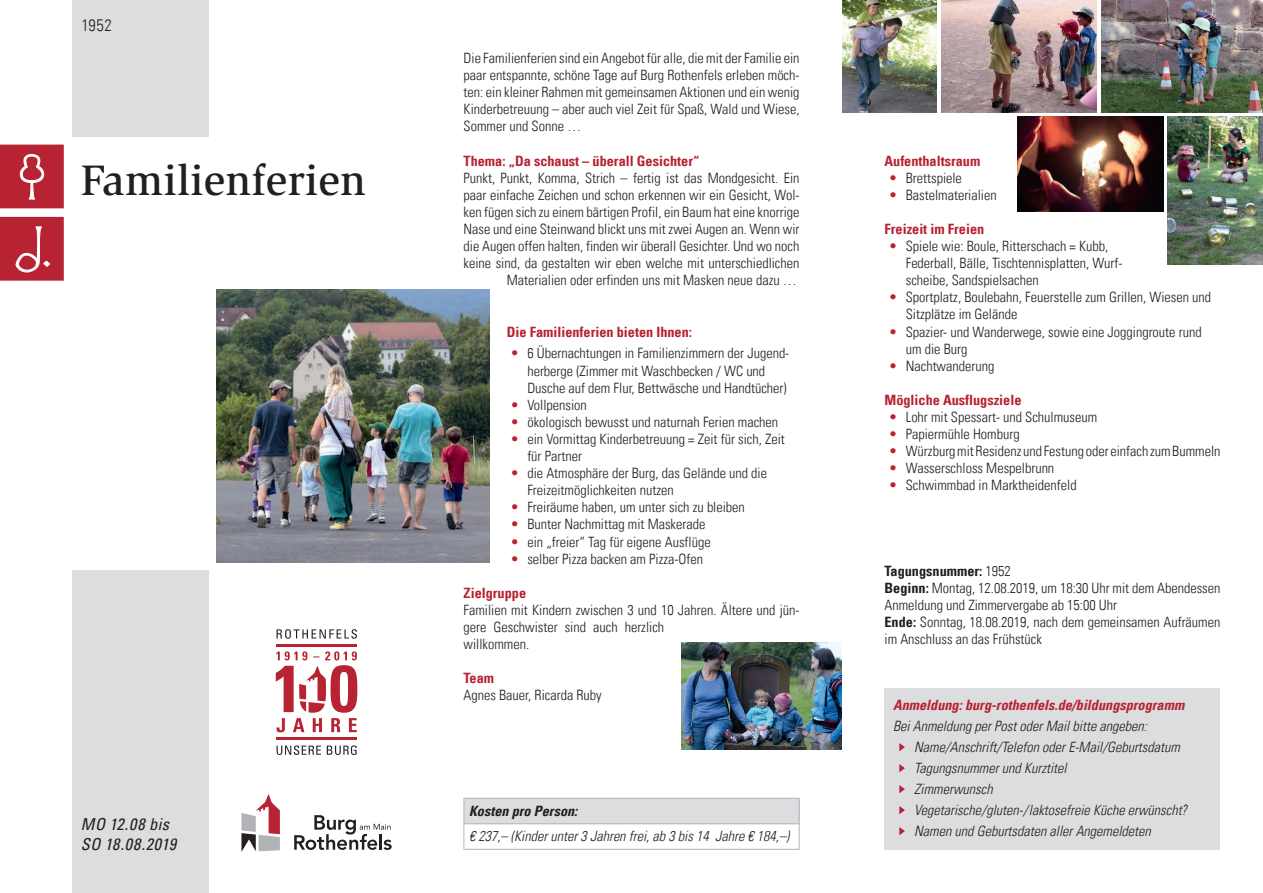
<style>
.page{position:relative;width:1263px;height:893px;background:#fff}
.page>*{position:absolute;margin:0;border:0;box-sizing:border-box;transform-origin:0 0}
.t1{font:500 43.8px "Slimbach";letter-spacing:.01em;color:#231f20}
.t2{font:italic condensed 16.5px/19.5px "Univers LT";letter-spacing:.025em;color:#231f20}
.t3{font:300 condensed 16.5px "Univers LT";color:#231f20}
.t4{font:300 condensed 14.25px/17.1px "Univers LT";color:#231f20}
.t5{font:italic 300 condensed 14.25px/21px "Univers LT";color:#231f20}
.t6{font:700 condensed 14.25px "Univers LT";color:#b72332}
.t7{font:italic 700 condensed 14.25px "Univers LT";color:#b72332}
.t8{font:italic 700 condensed 14.25px "Univers LT";color:#231f20}
.s1{color:#b72332}
.s2{font-weight:700}
</style>
<div class="page">
<div style="left:72px;top:570px;width:136px;height:323px;background:#dcdddf"></div>
<div style="left:72px;top:0;width:136px;height:136px;background:#dcdddf"></div>
<svg style="left:0;top:217px;width:64px;height:64px;background:#bc3543"></svg>
<svg style="left:0;top:145px;width:64px;height:63px;background:#bc3341"></svg>
<svg style="left:294px;top:815px;width:98px;height:35px"></svg>
<svg style="left:241px;top:794px;width:39px;height:58px"></svg>
<div style="left:464px;top:798px;width:335px;height:26px;background:#dcdddf"></div>
<hr style="left:463px;top:849px;width:336px;height:1px;background:#b2b3b7">
<hr style="left:463px;top:798px;width:336px;height:1px;background:#b2b3b7">
<svg style="left:463px;top:799px;width:1px;height:50px"></svg>
<svg style="left:799px;top:799px;width:1px;height:50px"></svg>
<hr style="left:463px;top:823px;width:336px;height:1px;background:#b2b3b7">
<div style="left:884px;top:688px;width:336px;height:162px;background:#dcdddf"></div>
<svg style="left:899px;top:743px;width:6px;height:9px"></svg>
<svg style="left:899px;top:764px;width:6px;height:9px"></svg>
<svg style="left:899px;top:785px;width:6px;height:9px"></svg>
<svg style="left:899px;top:806px;width:6px;height:9px"></svg>
<svg style="left:899px;top:827px;width:6px;height:9px"></svg>
<img style="left:217px;top:289px;width:273px;height:273px">
<img style="left:941px;top:0;width:156px;height:113px">
<img style="left:1017px;top:117px;width:146px;height:94px">
<img style="left:1168px;top:117px;width:95px;height:147px">
<img style="left:842px;top:0;width:95px;height:113px">
<img style="left:1101px;top:0;width:162px;height:113px">
<img style="left:681px;top:642px;width:161px;height:107px">
<svg style="left:277px;top:629px;width:80px;height:10px"></svg>
<svg style="left:277px;top:745px;width:80px;height:10px"></svg>
<svg style="left:276px;top:651px;width:81px;height:81px"></svg>
<hr style="left:276px;top:644px;width:81px;height:3px;background:#b72332">
<hr style="left:276px;top:737px;width:81px;height:3px;background:#b72332">
<p class="t3" style="left:82px;top:16px;width:32px">1952</p>
<h1 class="t1" style="left:81px;top:154px;width:287px">Familienferien</h1>
<p class="t2" style="left:81px;top:814px;width:97px">MO 12.08 bis<br>SO 18.08.2019</p>
<p class="t4" style="left:464px;top:49px;width:337px;text-align:justify">Die Familienferien sind ein Angebot für alle, die mit der Familie ein paar entspannte, schöne Tage auf Burg Rothenfels erleben möch&shy;ten: ein kleiner Rahmen mit gemeinsamen Aktionen und ein wenig Kinderbetreuung – aber auch viel Zeit für Spaß, Wald und Wiese, Sommer und Sonne …</p>
<p class="t6" style="left:464px;top:152px;width:237px">Thema: „Da schaust – überall Gesichter“</p>
<p class="t4" style="left:464px;top:169px;width:337px;text-align:right">Punkt, Punkt, Komma, Strich – fertig ist das Mondgesicht. Ein paar einfache Zeichen und schon erkennen wir ein Gesicht, Wol&shy;ken fügen sich zu einem bärtigen Profil, ein Baum hat eine knorrige Nase und eine Steinwand blickt uns mit zwei Augen an. Wenn wir die Augen offen halten, finden wir überall Gesichter. Und wo noch keine sind, da gestalten wir eben welche mit unterschiedlichen Materialien oder erfinden uns mit Masken neue dazu …</p>
<p class="t6" style="left:507px;top:323px;width:187px">Die Familienferien bieten Ihnen:</p>
<p class="t4" style="left:527px;top:345px;width:263px;text-indent:-17px"><span class="s1">•</span> 6 Übernachtungen in Familienzimmern der Jugend&shy;herberge (Zimmer mit Waschbecken / WC und<br>Dusche auf dem Flur, Bettwäsche und Handtücher)</p>
<p class="t4" style="left:510px;top:396px;width:78px"><span class="s1">•</span> Vollpension</p>
<p class="t4" style="left:510px;top:413px;width:269px"><span class="s1">•</span> ökologisch bewusst und naturnah Ferien machen</p>
<p class="t4" style="left:527px;top:430px;width:259px;text-indent:-17px"><span class="s1">•</span> ein Vormittag Kinderbetreuung = Zeit für sich, Zeit für Partner</p>
<p class="t4" style="left:527px;top:465px;width:241px;text-indent:-17px"><span class="s1">•</span> die Atmosphäre der Burg, das Gelände und die<br>Freizeitmöglichkeiten nutzen</p>
<p class="t4" style="left:510px;top:499px;width:236px"><span class="s1">•</span> Freiräume haben, um unter sich zu bleiben</p>
<p class="t4" style="left:510px;top:516px;width:197px"><span class="s1">•</span> Bunter Nachmittag mit Maskerade</p>
<p class="t4" style="left:510px;top:533px;width:202px"><span class="s1">•</span> ein „freier“ Tag für eigene Ausflüge</p>
<p class="t4" style="left:510px;top:550px;width:194px"><span class="s1">•</span> selber Pizza backen am Pizza-Ofen</p>
<p class="t6" style="left:464px;top:584px;width:64px">Zielgruppe</p>
<p class="t4" style="left:464px;top:601px;width:337px">Familien mit Kindern zwischen 3 und 10 Jahren. Ältere und jün&shy;gere Geschwister sind auch herzlich<br>willkommen.</p>
<p class="t6" style="left:464px;top:669px;width:32px">Team</p>
<p class="t4" style="left:464px;top:687px;width:140px">Agnes Bauer, Ricarda Ruby</p>
<p class="t8" style="left:469px;top:802px;width:110px">Kosten pro Person:</p>
<p class="t5" style="left:469px;top:826px;width:322px">€ 237,– (Kinder unter 3 Jahren frei, ab 3 bis 14 Jahre € 184,–)</p>
<p class="t6" style="left:884px;top:152px;width:97px">Aufenthaltsraum</p>
<p class="t4" style="left:889px;top:169px;width:75px"><span class="s1">•</span> Brettspiele</p>
<p class="t4" style="left:889px;top:186px;width:110px"><span class="s1">•</span> Bastelmaterialien</p>
<p class="t6" style="left:884px;top:220px;width:101px">Freizeit im Freien</p>
<p class="t4" style="left:906px;top:237px;width:218px;text-indent:-17px"><span class="s1">•</span> Spiele wie: Boule, Ritterschach = Kubb,<br>Federball, Bälle, Tischtennisplatten, Wurf&shy;scheibe, Sandspielsachen</p>
<p class="t4" style="left:906px;top:289px;width:307px;text-indent:-17px"><span class="s1">•</span> Sportplatz, Boulebahn, Feuerstelle zum Grillen, Wiesen und<br>Sitzplätze im Gelände</p>
<p class="t4" style="left:906px;top:323px;width:297px;text-indent:-17px"><span class="s1">•</span> Spazier- und Wanderwege, sowie eine Joggingroute rund um die Burg</p>
<p class="t4" style="left:889px;top:357px;width:107px"><span class="s1">•</span> Nachtwanderung</p>
<p class="t6" style="left:884px;top:391px;width:138px">Mögliche Ausflugsziele</p>
<p class="t4" style="left:889px;top:408px;width:210px"><span class="s1">•</span> Lohr mit Spessart- und Schulmuseum</p>
<p class="t4" style="left:889px;top:426px;width:132px"><span class="s1">•</span> Papiermühle Homburg</p>
<p class="t4" style="left:889px;top:443px;width:333px"><span class="s1">•</span> Würzburg mit Residenz und Festung oder einfach zum Bummeln</p>
<p class="t4" style="left:889px;top:460px;width:167px"><span class="s1">•</span> Wasserschloss Mespelbrunn</p>
<p class="t4" style="left:889px;top:477px;width:189px"><span class="s1">•</span> Schwimmbad in Marktheidenfeld</p>
<p class="t4" style="left:884px;top:562px;width:337px"><span class="s2">Tagungsnummer:</span> 1952<br><span class="s2">Beginn:</span> Montag, 12.08.2019, um 18:30 Uhr mit dem Abendessen Anmeldung und Zimmervergabe ab 15:00 Uhr<br><span class="s2">Ende:</span> Sonntag, 18.08.2019, nach dem gemeinsamen Aufräumen im Anschluss an das Frühstück</p>
<p class="t7" style="left:893px;top:696px;width:293px">Anmeldung: burg-rothenfels.de/bildungsprogramm</p>
<p class="t5" style="left:914px;top:716px;width:274px;text-indent:-21px">Bei Anmeldung per Post oder Mail bitte angeben:<br>Name/Anschrift/Telefon oder E-Mail/Geburtsdatum Tagungsnummer und Kurztitel<br>Zimmerwunsch<br>Vegetarische/gluten-/laktosefreie Küche erwünscht?<br>Namen und Geburtsdaten aller Angemeldeten</p>
</div>
